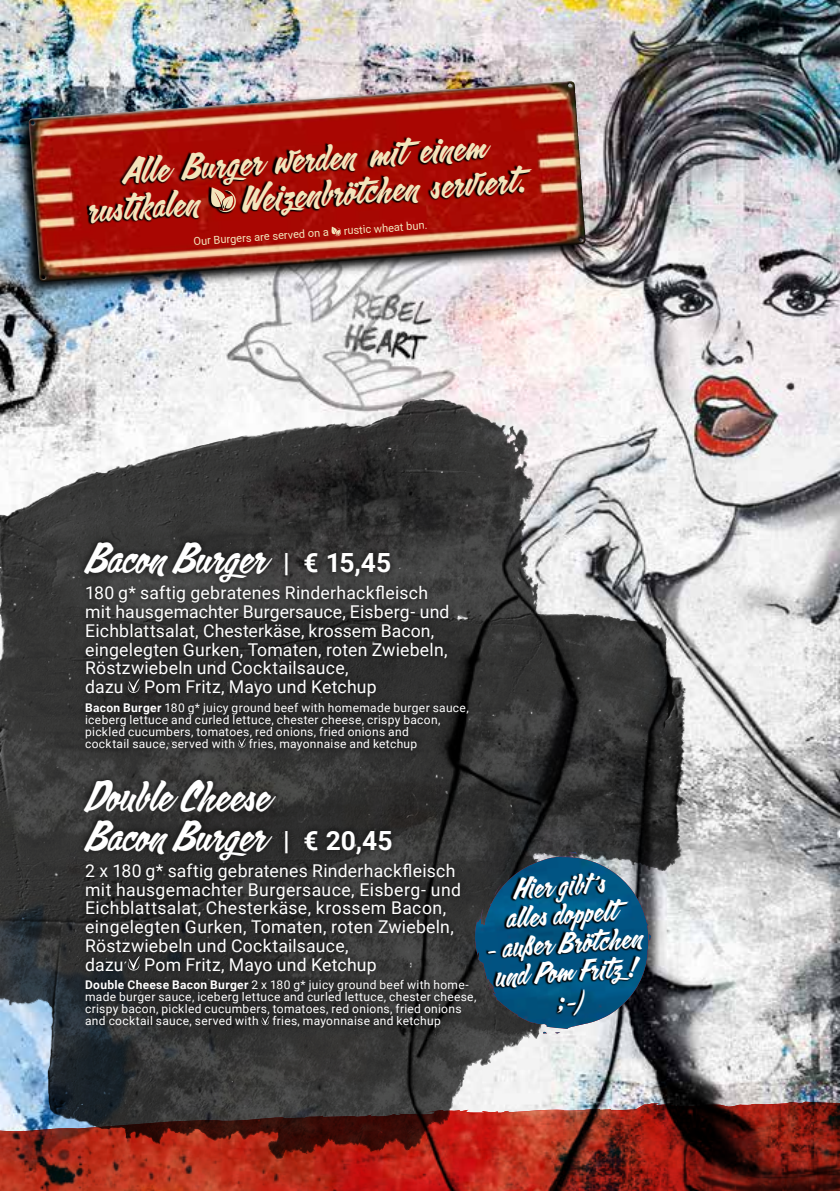
<style>
.page{position:relative;width:840px;height:1191px;background:#fff}
.page>*{position:absolute;margin:0;border:0;box-sizing:border-box;transform-origin:0 0}
.t1{font:39.6px/39.6px "Calgary Script OT";letter-spacing:.01em;color:#fff}
.t2{font:34px/36px "Calgary Script OT";color:#f3e5bc}
.t3{font:27.2px/28.8px "Calgary Script OT";color:#fff;text-align:center}
.t4{font:17.6px/18.8px "Roboto";letter-spacing:.015em;color:#fff}
.t5{font:12px/12px "Roboto";letter-spacing:.025em;color:#fff}
.t6{font:11px "Roboto";color:#f3e5bc}
.s1{font-family:"Roboto";font-weight:700;font-size:26.4px}
.s2{font-weight:700}
</style>
<div class="page">
<img style="left:0;top:0;width:839px;height:1101px">
<img style="left:0;top:206px;width:768px;height:895px">
<img style="left:0;top:1101px;width:839px;height:90px">
<div style="left:77px;top:773px;width:404px;height:260px;background:#000;opacity:.75"></div>
<svg style="left:128px;top:956px;width:12px;height:14px"></svg>
<svg style="left:261px;top:1015px;width:8px;height:10px"></svg>
<div style="left:77px;top:535px;width:397px;height:221px;background:#000;opacity:.75"></div>
<svg style="left:128px;top:678px;width:12px;height:15px"></svg>
<svg style="left:238px;top:738px;width:8px;height:9px"></svg>
<svg style="left:474px;top:852px;width:176px;height:183px;background:#184a66"></svg>
<img style="left:13px;top:77px;width:575px;height:219px">
<img style="left:28px;top:81px;width:558px;height:201px">
<svg style="left:331px;top:232px;width:10px;height:4px"></svg>
<svg style="left:83px;top:127px;width:450px;height:105px;background:#940a04"></svg>
<svg style="left:211px;top:187px;width:25px;height:25px"></svg>
<h2 class="t2" style="left:84px;top:157px;width:402px;text-indent:38px;rotate:-4deg">Alle Burger werden mit einem rustikalen</h2>
<h2 class="t2" style="left:240px;top:182px;width:286px;rotate:-4deg">Weizenbrötchen serviert.</h2>
<p class="t6" style="left:343px;top:223px;width:85px;rotate:-4deg">rustic wheat bun.</p>
<p class="t6" style="left:193px;top:234px;width:137px;rotate:-4deg">Our Burgers are served on a</p>
<h1 class="t1" style="left:85px;top:539px;width:307px">Bacon Burger <span class="s1">| € 15,45</span></h1>
<p class="t4" style="left:85px;top:583px;width:366px">180 g* saftig gebratenes Rinderhackfleisch mit hausgemachter Burgersauce, Eisberg- und Eichblattsalat, Chesterkäse, krossem Bacon, eingelegten Gurken, Tomaten, roten Zwiebeln, Röstzwiebeln und Cocktailsauce,<br>dazu Pom Fritz, Mayo und Ketchup</p>
<p class="t5" style="left:85px;top:701px;width:385px"><span class="s2">Bacon Burger</span> 180 g* juicy ground beef with homemade burger sauce, iceberg lettuce and curled lettuce, chester cheese, crispy bacon, pickled cucumbers, tomatoes, red onions, fried onions and<br>cocktail sauce, served with fries, mayonnaise and ketchup</p>
<h1 class="t1" style="left:85px;top:777px;width:309px">Double Cheese<br>Bacon Burger <span class="s1">| € 20,45</span></h1>
<p class="t4" style="left:85px;top:860px;width:377px">2 x 180 g* saftig gebratenes Rinderhackfleisch mit hausgemachter Burgersauce, Eisberg- und Eichblattsalat, Chesterkäse, krossem Bacon, eingelegten Gurken, Tomaten, roten Zwiebeln, Röstzwiebeln und Cocktailsauce,<br>dazu Pom Fritz, Mayo und Ketchup</p>
<p class="t5" style="left:85px;top:978px;width:392px"><span class="s2">Double Cheese Bacon Burger</span> 2 x 180 g* juicy ground beef with home&shy;made burger sauce, iceberg lettuce and curled lettuce, chester cheese, crispy bacon, pickled cucumbers, tomatoes, red onions, fried onions and cocktail sauce, served with fries, mayonnaise and ketchup</p>
<h3 class="t3" style="left:503px;top:875px;width:114px;rotate:-4deg">Hier gibt´s allesdoppelt</h3>
<h3 class="t3" style="left:483px;top:934px;width:159px;rotate:-4deg">– außer Brötchen und Pom Fritz ! ;-)</h3>
</div>
